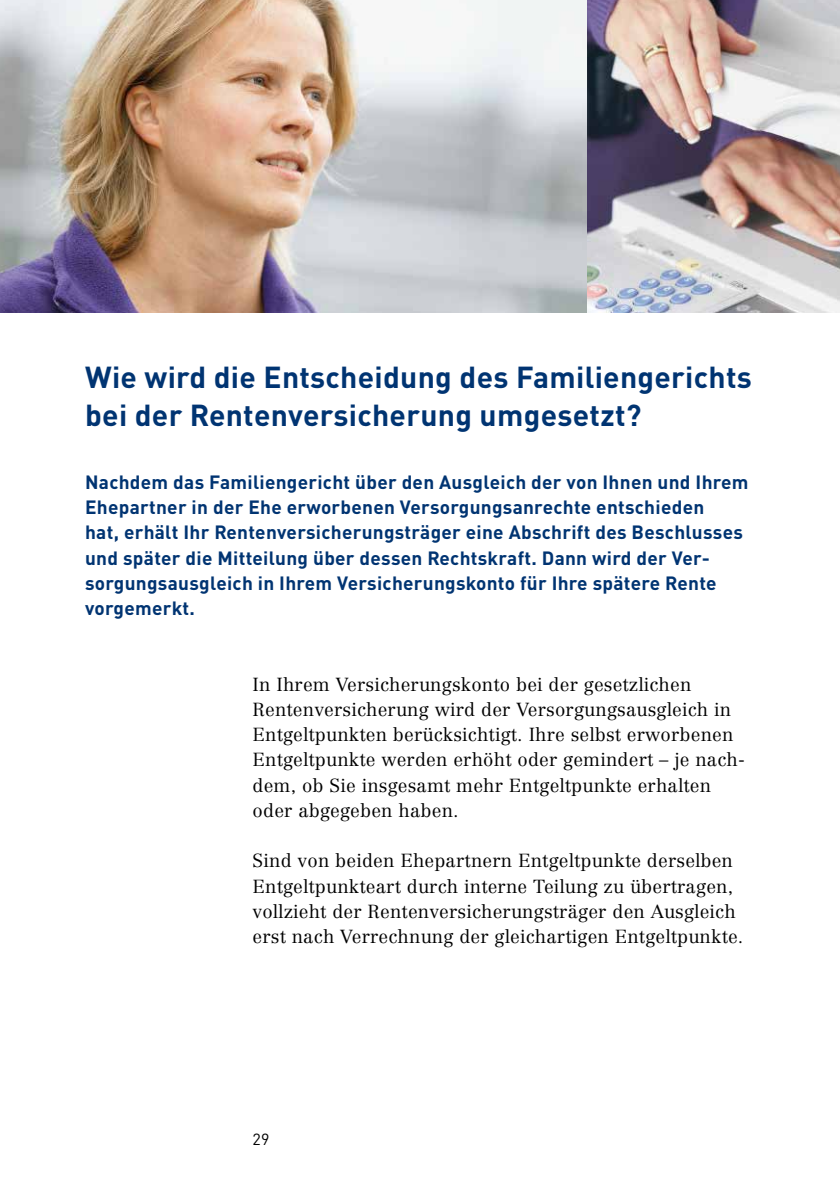
<style>
.page{position:relative;width:840px;height:1191px;background:#fff}
.page>*{position:absolute;margin:0;border:0;box-sizing:border-box;transform-origin:0 0}
.t1{font:700 30px/37.8px "DIN Pro";letter-spacing:.01em;color:#003472}
.t2{font:700 19px/25.2px "DIN Pro";letter-spacing:.015em;color:#003472}
.t3{font:300 18.6px/25.2px "Centennial LT Pro";letter-spacing:.01em;color:#000}
.t4{font:16px "DIN Pro";color:#000}
</style>
<div class="page">
<img style="left:0;top:0;width:839px;height:312px">
<h2 class="t1" style="left:85px;top:354px;width:667px">Wie wird die Entscheidung des Familiengerichts bei der Rentenversicherung umgesetzt?</h2>
<p class="t2" style="left:85px;top:467px;width:664px">Nachdem das Familiengericht über den Ausgleich der von Ihnen und Ihrem Ehepartner in der Ehe erworbenen Versorgungsanrechte entschieden<br>hat, erhält Ihr Rentenversicherungsträger eine Abschrift des Beschlusses und später die Mitteilung über dessen Rechtskraft. Dann wird der Ver&shy;sorgungsausgleich in Ihrem Versicherungskonto für Ihre spätere Rente vorgemerkt.</p>
<p class="t3" style="left:252px;top:671px;width:493px">In Ihrem Versicherungskonto bei der gesetzlichen Rentenversicherung wird der Versorgungsausgleich in Entgeltpunkten berücksichtigt. Ihre selbst erworbenen Entgeltpunkte werden erhöht oder gemindert – je nach&shy;dem, ob Sie insgesamt mehr Entgeltpunkte erhalten oder abgegeben haben.</p>
<p class="t3" style="left:252px;top:848px;width:492px">Sind von beiden Ehepartnern Entgeltpunkte derselben Entgeltpunkteart durch interne Teilung zu übertragen, vollzieht der Rentenversicherungsträger den Ausgleich erst nach Verrechnung der gleichartigen Entgeltpunkte.</p>
<p class="t4" style="left:252px;top:1126px;width:18px">29</p>
</div>
